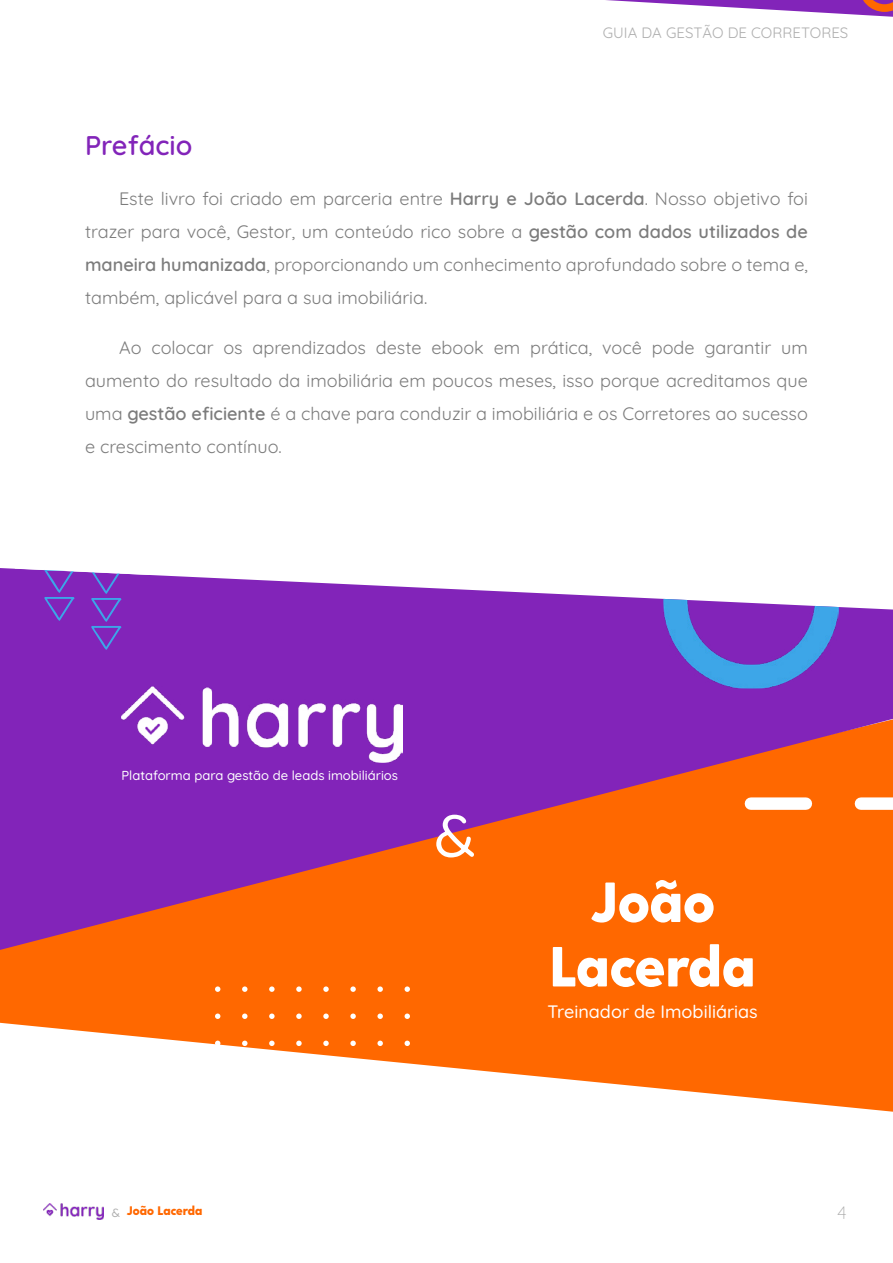
<style>
.page{position:relative;width:893px;height:1263px;background:#fff}
.page>*{position:absolute;margin:0;border:0;box-sizing:border-box;transform-origin:0 0}
.t1{font:500 59.4px "Quicksand";color:#fff}
.t2{font:800 56.4px/64.5px "Crossten";color:#fff;text-align:center}
.t3{font:600 27px "Quicksand";color:#8224b9}
.t4{font:18px/33px "Quicksand";color:#7c7c7c;text-align:justify}
.t5{font:500 18px "Quicksand";color:#fff}
.t6{font:300 18px "Quicksand";color:#afafaf}
.t7{font:15px "Quicksand";color:#afafaf}
.t8{font:500 13.05px "Quicksand";color:#fff}
.t9{font:800 12.3px "Crossten";color:#ff6800}
.s1{font-weight:600}
</style>
<div class="page">
<img style="left:43px;top:1203px;width:60px;height:16px">
<svg style="left:606px;top:0;width:287px;height:17px"></svg>
<svg style="left:0;top:950px;width:893px;height:162px;fill:#ff6800"></svg>
<svg style="left:0;top:568px;width:893px;height:382px;background:#b4487c"></svg>
<img style="left:663px;top:599px;width:176px;height:89px">
<img style="left:121px;top:687px;width:281px;height:75px">
<svg style="left:751px;top:797px;width:142px;height:13px"></svg>
<svg style="left:215px;top:986px;width:5px;height:6px"></svg>
<svg style="left:215px;top:1013px;width:5px;height:6px"></svg>
<svg style="left:215px;top:1040px;width:5px;height:6px"></svg>
<svg style="left:215px;top:1068px;width:5px;height:5px"></svg>
<svg style="left:215px;top:1095px;width:5px;height:5px"></svg>
<svg style="left:242px;top:986px;width:5px;height:6px"></svg>
<svg style="left:242px;top:1013px;width:5px;height:6px"></svg>
<svg style="left:242px;top:1040px;width:5px;height:6px"></svg>
<svg style="left:242px;top:1068px;width:5px;height:5px"></svg>
<svg style="left:242px;top:1095px;width:5px;height:5px"></svg>
<svg style="left:269px;top:986px;width:6px;height:6px"></svg>
<svg style="left:269px;top:1013px;width:6px;height:6px"></svg>
<svg style="left:269px;top:1040px;width:6px;height:6px"></svg>
<svg style="left:269px;top:1068px;width:6px;height:5px"></svg>
<svg style="left:269px;top:1095px;width:6px;height:5px"></svg>
<svg style="left:296px;top:986px;width:6px;height:6px"></svg>
<svg style="left:296px;top:1013px;width:6px;height:6px"></svg>
<svg style="left:296px;top:1040px;width:6px;height:6px"></svg>
<svg style="left:296px;top:1068px;width:6px;height:5px"></svg>
<svg style="left:296px;top:1095px;width:6px;height:5px"></svg>
<svg style="left:323px;top:986px;width:6px;height:6px"></svg>
<svg style="left:323px;top:1013px;width:6px;height:6px"></svg>
<svg style="left:323px;top:1040px;width:6px;height:6px"></svg>
<svg style="left:323px;top:1068px;width:6px;height:5px"></svg>
<svg style="left:323px;top:1095px;width:6px;height:5px"></svg>
<svg style="left:350px;top:986px;width:6px;height:6px"></svg>
<svg style="left:350px;top:1013px;width:6px;height:6px"></svg>
<svg style="left:350px;top:1040px;width:6px;height:6px"></svg>
<svg style="left:350px;top:1068px;width:6px;height:5px"></svg>
<svg style="left:350px;top:1095px;width:6px;height:5px"></svg>
<svg style="left:377px;top:986px;width:6px;height:6px"></svg>
<svg style="left:377px;top:1013px;width:6px;height:6px"></svg>
<svg style="left:377px;top:1040px;width:6px;height:6px"></svg>
<svg style="left:377px;top:1068px;width:6px;height:5px"></svg>
<svg style="left:377px;top:1095px;width:6px;height:5px"></svg>
<svg style="left:405px;top:986px;width:5px;height:6px"></svg>
<svg style="left:405px;top:1013px;width:5px;height:6px"></svg>
<svg style="left:405px;top:1040px;width:5px;height:6px"></svg>
<svg style="left:405px;top:1068px;width:5px;height:5px"></svg>
<svg style="left:405px;top:1095px;width:5px;height:5px"></svg>
<svg style="left:15px;top:568px;width:134px;height:82px;background:#8336bf"></svg>
<p class="t7" style="left:603px;top:21px;width:247px">GUIA DA GESTÃO DE CORRETORES</p>
<h3 class="t3" style="left:85px;top:124px;width:109px">Prefácio</h3>
<p class="t4" style="left:85px;top:180px;width:724px;text-indent:34px">Este livro foi criado em parceria entre <span class="s1">Harry e João Lacerda</span>. Nosso objetivo foi trazer para você, Gestor, um conteúdo rico sobre a <span class="s1">gestão com dados utilizados de maneira humanizada</span>, proporcionando um conhecimento aprofundado sobre o tema e, também, aplicável para a sua imobiliária.</p>
<p class="t4" style="left:85px;top:329px;width:724px;text-indent:34px">Ao colocar os aprendizados deste ebook em prática, você pode garantir um aumento do resultado da imobiliária em poucos meses, isso porque acreditamos que uma <span class="s1">gestão eficiente</span> é a chave para conduzir a imobiliária e os Corretores ao sucesso e crescimento contínuo.</p>
<p class="t8" style="left:121px;top:765px;width:278px">Plataforma para gestão de leads imobiliários</p>
<h1 class="t1" style="left:434px;top:790px;width:42px">&amp;</h1>
<h2 class="t2" style="left:549px;top:869px;width:208px">João<br>Lacerda</h2>
<p class="t5" style="left:547px;top:997px;width:212px">Treinador de Imobiliárias</p>
<p class="t9" style="left:112px;top:1203px;width:92px"><sub>&amp;</sub> João Lacerda</p>
<p class="t6" style="left:837px;top:1199px;width:11px">4</p>
</div>
